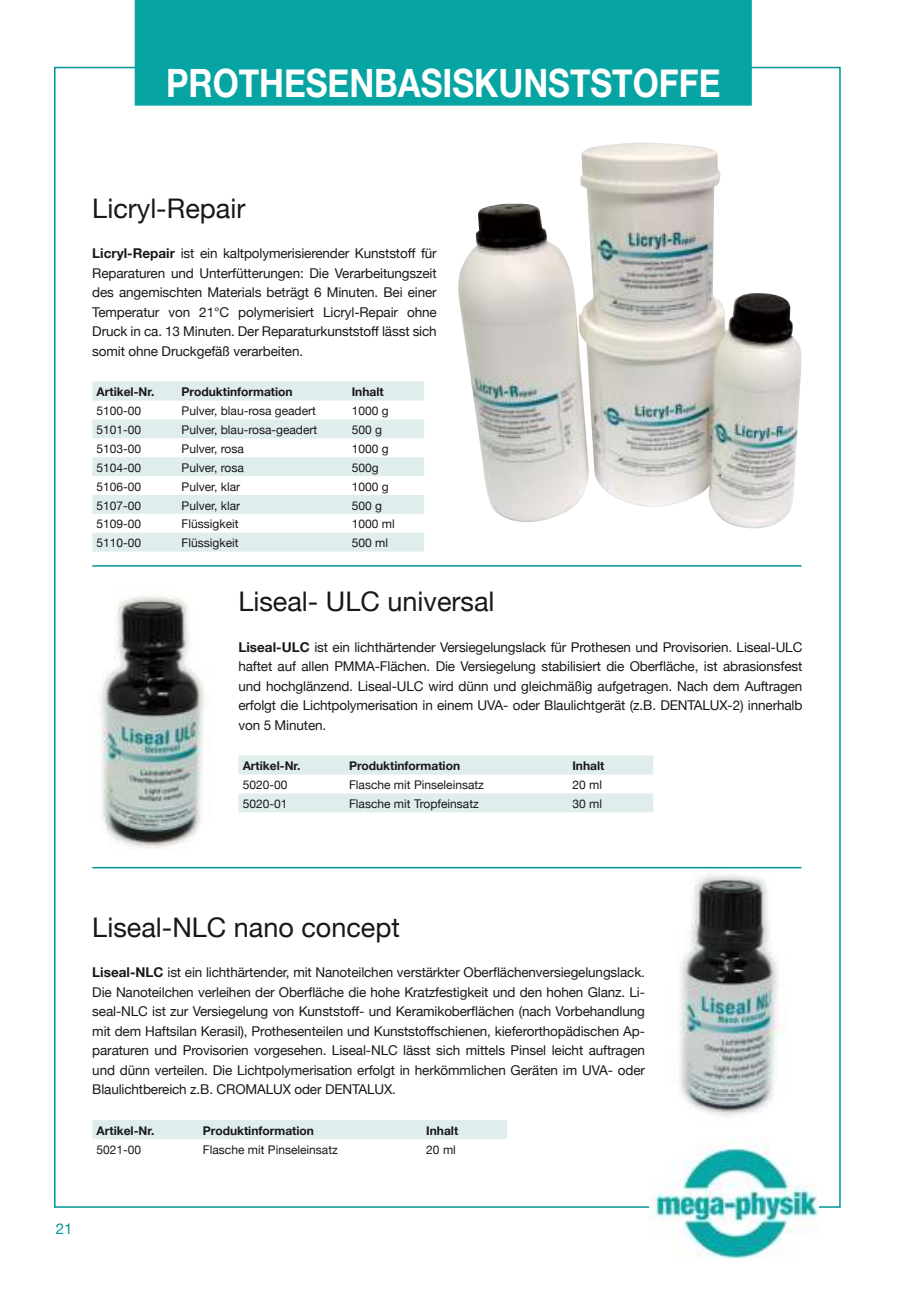
<style>
.page{position:relative;width:906px;height:1289px;background:#fff}
.page>*{position:absolute;margin:0;border:0;box-sizing:border-box;transform-origin:0 0}
.t1{font:700 39px "Helvetica Neue";color:#fff;scale:.86 1}
.t2{font:27px "Helvetica Neue";color:#19171b}
.t3{font:15px "Helvetica Neue";color:#009492}
.t4{font:13.5px/19.5px "Helvetica Neue";letter-spacing:-.01em;color:#19171b;text-align:justify}
.t5{font:12px "Helvetica Neue";color:#19171b}
.t6{font:700 12px "Helvetica Neue";color:#19171b}
.s1{font-weight:700}
</style>
<div class="page">
<img style="left:650px;top:1142px;width:168px;height:117px">
<svg style="left:238px;top:755px;width:415px;height:57px"></svg>
<div style="left:92px;top:1120px;width:415px;height:19px;background:#dfedec"></div>
<div style="left:135px;top:0;width:617px;height:106px;background:#07a4a4"></div>
<img style="left:458px;top:142px;width:343px;height:387px">
<img style="left:666px;top:868px;width:121px;height:248px">
<img style="left:101px;top:596px;width:104px;height:253px">
<svg style="left:92px;top:381px;width:332px;height:170px;fill:#dfedec"></svg>
<hr style="left:92px;top:565px;width:709px;height:1px;background:#009492">
<hr style="left:92px;top:866px;width:709px;height:2px;background:#009492">
<h1 class="t1" style="left:166px;top:62px;width:646px">PROTHESENBASISKUNSTSTOFFE</h1>
<h2 class="t2" style="left:92px;top:189px;width:154px">Licryl-Repair</h2>
<p class="t4" style="left:92px;top:244px;width:346px"><span class="s1">Licryl-Repair</span> ist ein kaltpolymerisierender Kunststoff für Reparaturen und Unterfütterungen: Die Verarbeitungszeit des angemischten Materials beträgt 6 Minuten. Bei einer Temperatur von 21°C polymerisiert Licryl-Repair ohne Druck in ca. 13 Minuten. Der Reparaturkunststoff lässt sich somit ohne Druckgefäß verarbeiten.</p>
<p class="t6" style="left:97px;top:385px;width:59px">Artikel-Nr.</p>
<p class="t6" style="left:182px;top:385px;width:113px">Produktinformation</p>
<p class="t6" style="left:352px;top:385px;width:33px">Inhalt</p>
<p class="t5" style="left:97px;top:405px;width:46px">5100-00</p>
<p class="t5" style="left:182px;top:405px;width:136px">Pulver, blau-rosa geadert</p>
<p class="t5" style="left:352px;top:405px;width:38px">1000 g</p>
<p class="t5" style="left:97px;top:423px;width:46px">5101-00</p>
<p class="t5" style="left:182px;top:423px;width:137px">Pulver, blau-rosa-geadert</p>
<p class="t5" style="left:352px;top:423px;width:32px">500 g</p>
<p class="t5" style="left:97px;top:440px;width:46px">5103-00</p>
<p class="t5" style="left:182px;top:442px;width:64px">Pulver, rosa</p>
<p class="t5" style="left:352px;top:442px;width:38px">1000 g</p>
<p class="t5" style="left:97px;top:459px;width:46px">5104-00</p>
<p class="t5" style="left:182px;top:461px;width:64px">Pulver, rosa</p>
<p class="t5" style="left:352px;top:461px;width:28px">500g</p>
<p class="t5" style="left:97px;top:478px;width:46px">5106-00</p>
<p class="t5" style="left:182px;top:480px;width:60px">Pulver, klar</p>
<p class="t5" style="left:352px;top:480px;width:38px">1000 g</p>
<p class="t5" style="left:97px;top:499px;width:46px">5107-00</p>
<p class="t5" style="left:182px;top:499px;width:60px">Pulver, klar</p>
<p class="t5" style="left:352px;top:499px;width:32px">500 g</p>
<p class="t5" style="left:97px;top:518px;width:46px">5109-00</p>
<p class="t5" style="left:182px;top:518px;width:58px">Flüssigkeit</p>
<p class="t5" style="left:352px;top:518px;width:44px">1000 ml</p>
<p class="t5" style="left:97px;top:537px;width:46px">5110-00</p>
<p class="t5" style="left:182px;top:537px;width:58px">Flüssigkeit</p>
<p class="t5" style="left:352px;top:537px;width:38px">500 ml</p>
<h2 class="t2" style="left:238px;top:582px;width:258px">Liseal- ULC universal</h2>
<p class="t4" style="left:238px;top:638px;width:565px"><span class="s1">Liseal-ULC</span> ist ein lichthärtender Versiegelungslack für Prothesen und Provisorien. Liseal-ULC haftet auf allen PMMA-Flächen. Die Versiegelung stabilisiert die Oberfläche, ist abrasionsfest und hochglänzend. Liseal-ULC wird dünn und gleichmäßig aufgetragen. Nach dem Auftragen erfolgt die Lichtpolymerisation in einem UVA- oder Blaulichtgerät (z.B. DENTALUX-2) innerhalb von 5 Minuten.</p>
<p class="t6" style="left:243px;top:759px;width:59px">Artikel-Nr.</p>
<p class="t6" style="left:349px;top:759px;width:113px">Produktinformation</p>
<p class="t6" style="left:572px;top:759px;width:33px">Inhalt</p>
<p class="t5" style="left:243px;top:778px;width:46px">5020-00</p>
<p class="t5" style="left:349px;top:778px;width:136px">Flasche mit Pinseleinsatz</p>
<p class="t5" style="left:572px;top:778px;width:31px">20 ml</p>
<p class="t5" style="left:243px;top:797px;width:46px">5020-01</p>
<p class="t5" style="left:349px;top:797px;width:131px">Flasche mit Tropfeinsatz</p>
<p class="t5" style="left:572px;top:795px;width:31px">30 ml</p>
<h2 class="t2" style="left:92px;top:907px;width:309px">Liseal-NLC nano concept</h2>
<p class="t4" style="left:92px;top:963px;width:554px"><span class="s1">Liseal-NLC</span> ist ein lichthärtender, mit Nanoteilchen verstärkter Oberflächenversiegelungslack.<br>Die Nanoteilchen verleihen der Oberfläche die hohe Kratzfestigkeit und den hohen Glanz. Li&shy;seal-NLC ist zur Versiegelung von Kunststoff- und Keramikoberflächen (nach Vorbehandlung mit dem Haftsilan Kerasil), Prothesenteilen und Kunststoffschienen, kieferorthopädischen Ap&shy;paraturen und Provisorien vorgesehen. Liseal-NLC lässt sich mittels Pinsel leicht auftragen und dünn verteilen. Die Lichtpolymerisation erfolgt in herkömmlichen Geräten im UVA- oder Blaulichtbereich z.B. CROMALUX oder DENTALUX.</p>
<p class="t6" style="left:97px;top:1123px;width:59px">Artikel-Nr.</p>
<p class="t6" style="left:203px;top:1123px;width:113px">Produktinformation</p>
<p class="t6" style="left:426px;top:1123px;width:33px">Inhalt</p>
<p class="t5" style="left:97px;top:1143px;width:46px">5021-00</p>
<p class="t5" style="left:203px;top:1143px;width:136px">Flasche mit Pinseleinsatz</p>
<p class="t5" style="left:426px;top:1143px;width:31px">20 ml</p>
<p class="t3" style="left:56px;top:1221px;width:18px">21</p>
</div>
